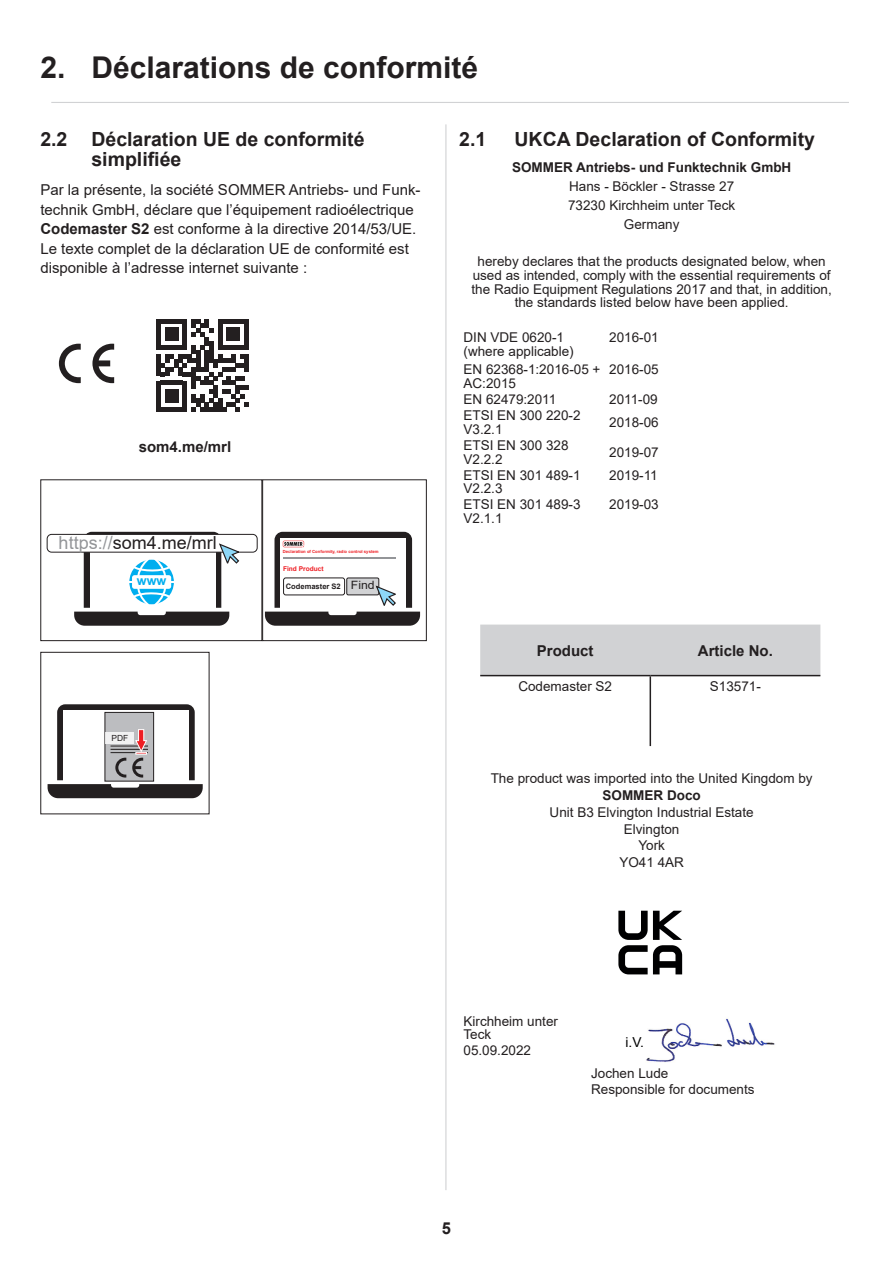
<style>
.page{position:relative;width:893px;height:1263px;background:#fff}
.page>*{position:absolute;margin:0;border:0;box-sizing:border-box;transform-origin:0 0}
.t1{font:700 30px "Arial";color:#231f20}
.t2{font:700 19.5px/19.5px "Arial";color:#231f20}
.t3{font:18px "Arial";color:#231f20}
.t4{font:700 16.5px "Arial";color:#231f20}
.t5{font:15px/19.5px "Arial";color:#231f20}
.t6{font:700 15px "Arial";color:#231f20}
.t7{font:13.65px "Arial";color:#000}
.t8{font:13.5px/13.5px "Arial";color:#231f20}
.t9{font:700 13.5px "Arial";color:#231f20}
.t10{font:700 12.6px "Arial";color:#00aeef}
.t11{font:10.95px "Arial";color:#231f20}
.t12{font:8.4px "Arial";color:#231f20}
.t13{font:700 7.5px "Arial";color:#231f20}
.t14{font:700 6.6px "Arial";color:#ee1d23}
.t15{font:700 4.2px "Arial";color:#ee1d23}
.s1{font-weight:700}
.s2{color:#939598}
.s3{font-size:11.4px}
.s4{font-weight:400;font-size:11.4px}
</style>
<div class="page">
<hr style="left:445px;top:124px;width:1px;height:1066px;background:#d1d2d4">
<svg style="left:58px;top:343px;width:57px;height:41px"></svg>
<svg style="left:156px;top:319px;width:93px;height:92px"></svg>
<div style="left:47px;top:534px;width:210px;height:18px;border:1px solid #231f20;border-radius:4px"></div>
<svg style="left:74px;top:532px;width:168px;height:94px"></svg>
<div style="left:40px;top:479px;width:222px;height:162px;border:1px solid #231f20"></div>
<svg style="left:265px;top:532px;width:155px;height:94px"></svg>
<div style="left:262px;top:479px;width:165px;height:162px;border:1px solid #231f20"></div>
<svg style="left:48px;top:704px;width:155px;height:94px"></svg>
<div style="left:40px;top:652px;width:169px;height:162px;border:1px solid #231f20"></div>
<div style="left:480px;top:625px;width:340px;height:50px;background:#d1d2d4"></div>
<hr style="left:480px;top:675px;width:170px;height:1px;background:#231f20">
<hr style="left:650px;top:675px;width:170px;height:1px;background:#231f20">
<hr style="left:650px;top:676px;width:1px;height:70px;background:#231f20">
<svg style="left:618px;top:911px;width:64px;height:63px"></svg>
<img style="left:646px;top:1018px;width:129px;height:44px">
<hr style="left:51px;top:102px;width:798px;height:1px;background:#d1d2d4">
<h1 class="t1" style="left:40px;top:46px;width:439px">2. Déclarations de conformité</h1>
<h2 class="t2" style="left:91px;top:130px;width:275px;text-indent:-51px">2.2 Déclaration UE de conformité simplifiée</h2>
<p class="t5" style="left:40px;top:180px;width:382px">Par la présente, la société SOMMER Antriebs- und Funk&shy;technik GmbH, déclare que l’équipement radioélectrique <span class="s1">Codemaster S2</span> est conforme à la directive 2014/53/UE.<br>Le texte complet de la déclaration UE de conformité est disponible à l’adresse internet suivante :</p>
<p class="t6" style="left:139px;top:436px;width:94px">som4.me/mrl</p>
<h3 class="t3" style="left:59px;top:531px;width:160px"><span class="s2">ht ps:/</span> som4.me/mrl</h3>
<p class="t10" style="left:137px;top:572px;width:31px">www</p>
<h3 class="t3" style="left:62px;top:531px;width:160px"><span class="s2">https://</span>som4.me/mrl</h3>
<p class="t10" style="left:140px;top:572px;width:31px">www</p>
<p class="t15" style="left:280px;top:548px;width:97px">Declaration of Conformity, radio control system</p>
<p class="t14" style="left:280px;top:564px;width:42px">Find Product</p>
<p class="t11" style="left:281px;top:578px;width:115px">Codemaster S2 <span class="s3">Find</span></p>
<p class="t15" style="left:283px;top:548px;width:97px">Declaration of Conformity, radio control system</p>
<p class="t14" style="left:283px;top:564px;width:42px">Find Product</p>
<p class="t13" style="left:286px;top:581px;width:90px">Codemaster S2 <span class="s4">Find</span></p>
<p class="t12" style="left:111px;top:732px;width:18px">PDF</p>
<h2 class="t2" style="left:459px;top:130px;width:29px">2.1</h2>
<h2 class="t2" style="left:514px;top:130px;width:302px">UKCA Declaration of Conformity</h2>
<p class="t9" style="left:512px;top:158px;width:281px">SOMMER Antriebs- und Funktechnik GmbH</p>
<p class="t8" style="left:568px;top:177px;width:169px;line-height:18.9px;text-align:center">Hans - Böckler - Strasse 27<br>73230 Kirchheim unter Teck<br>Germany</p>
<p class="t8" style="left:472px;top:255px;width:362px;text-align:center">hereby declares that the products designated below, when used as intended, comply with the essential requirements of the Radio Equipment Regulations 2017 and that, in addition, the standards listed below have been applied.</p>
<p class="t8" style="left:463px;top:330px;width:112px">DIN VDE 0620-1 (where applicable)</p>
<p class="t8" style="left:609px;top:330px;width:51px">2016-01</p>
<p class="t8" style="left:463px;top:363px;width:138px">EN 62368-1:2016-05 +<br>AC:2015</p>
<p class="t8" style="left:609px;top:363px;width:51px">2016-05</p>
<p class="t8" style="left:463px;top:393px;width:94px">EN 62479:2011</p>
<p class="t8" style="left:609px;top:393px;width:50px">2011-09</p>
<p class="t8" style="left:463px;top:409px;width:119px">ETSI EN 300 220-2<br>V3.2.1</p>
<p class="t8" style="left:609px;top:415px;width:51px">2018-06</p>
<p class="t8" style="left:463px;top:438px;width:107px">ETSI EN 300 328<br>V2.2.2</p>
<p class="t8" style="left:609px;top:445px;width:51px">2019-07</p>
<p class="t8" style="left:463px;top:468px;width:119px">ETSI EN 301 489-1<br>V2.2.3</p>
<p class="t8" style="left:609px;top:468px;width:50px">2019-11</p>
<p class="t8" style="left:463px;top:498px;width:119px">ETSI EN 301 489-3<br>V2.1.1</p>
<p class="t8" style="left:609px;top:498px;width:51px">2019-03</p>
<p class="t6" style="left:537px;top:640px;width:58px">Product</p>
<p class="t6" style="left:698px;top:640px;width:77px">Article No.</p>
<p class="t8" style="left:518px;top:680px;width:95px">Codemaster S2</p>
<p class="t8" style="left:710px;top:680px;width:53px">S13571-</p>
<p class="t8" style="left:491px;top:771px;width:323px">The product was imported into the United Kingdom by</p>
<p class="t9" style="left:602px;top:785px;width:100px">SOMMER Doco</p>
<p class="t8" style="left:550px;top:803px;width:206px;line-height:17px;text-align:center">Unit B3 Elvington Industrial Estate<br>Elvington<br>York<br>YO41 4AR</p>
<p class="t8" style="left:463px;top:1014px;width:96px">Kirchheim unter<br>Teck</p>
<p class="t8" style="left:463px;top:1044px;width:69px">05.09.2022</p>
<p class="t7" style="left:626px;top:1033px;width:20px">i.V.</p>
<p class="t8" style="left:591px;top:1065px;width:165px;line-height:16px">Jochen Lude<br>Responsible for documents</p>
<p class="t4" style="left:442px;top:1216px;width:11px">5</p>
</div>
